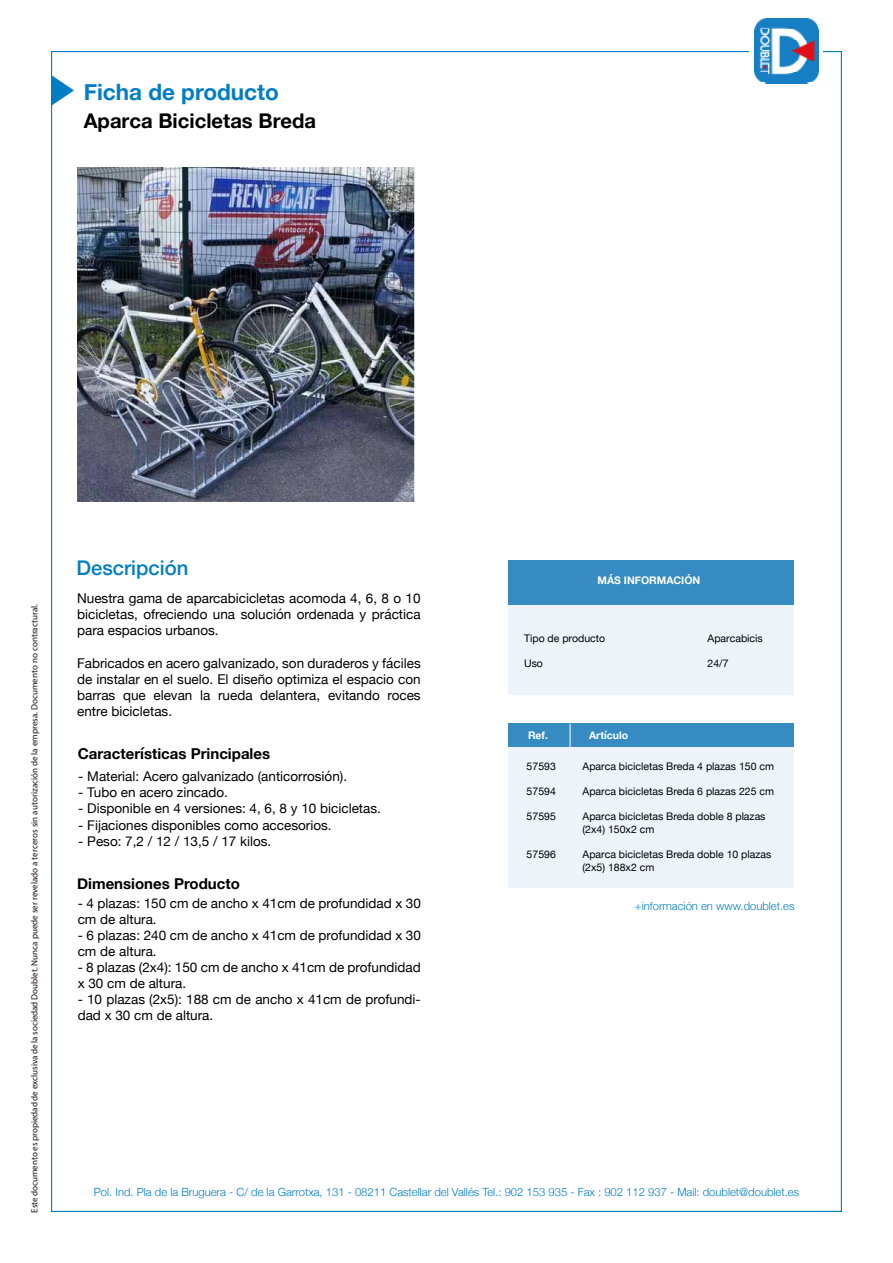
<style>
.page{position:relative;width:893px;height:1263px;background:#fff}
.page>*{position:absolute;margin:0;border:0;box-sizing:border-box;transform-origin:0 0}
.t1{font:700 22.5px "Helvetica Neue";color:#007dc4}
.t2{font:700 20.25px "Helvetica Neue";color:#000}
.t3{font:500 20.25px "Helvetica Neue";color:#007dc4}
.t4{font:700 15px "Helvetica Neue";color:#000}
.t5{font:13.5px/16.2px "Helvetica Neue";color:#000;text-align:justify}
.t6{font:13.35px/16px "Helvetica Neue";color:#000}
.t7{font:300 11.25px "Helvetica Neue";color:#007dc4}
.t8{font:10.5px/12.6px "Helvetica Neue";color:#000}
.t9{font:700 10.5px "Helvetica Neue";color:#fff}
.t10{font:9px "Myriad Pro";color:#1e120d}
</style>
<div class="page">
<img style="left:754px;top:19px;width:64px;height:65px">
<svg style="left:51px;top:75px;width:23px;height:31px"></svg>
<div style="left:508px;top:560px;width:286px;height:134px;background:#edf5fa"></div>
<div style="left:508px;top:560px;width:286px;height:44px;background:#368cc2"></div>
<div style="left:508px;top:726px;width:286px;height:161px;background:#edf5fa"></div>
<div style="left:508px;top:724px;width:286px;height:23px;background:#368cc2"></div>
<svg style="left:570px;top:724px;width:1px;height:23px"></svg>
<img style="left:77px;top:167px;width:337px;height:334px">
<h1 class="t1" style="left:84px;top:75px;width:197px">Ficha de producto</h1>
<h2 class="t2" style="left:84px;top:105px;width:234px">Aparca Bicicletas Breda</h2>
<p class="t10" style="left:29px;top:1213px;width:610px;rotate:-90deg">Este documento es propiedad de exclusiva de la sociedad Doublet. Nunca puede ser revelado a terceros sin autorización de la empresa. Documento no contractural.</p>
<h2 class="t3" style="left:77px;top:551px;width:113px">Descripción</h2>
<p class="t5" style="left:77px;top:591px;width:345px">Nuestra gama de aparcabicicletas acomoda 4, 6, 8 o 10 bicicletas, ofreciendo una solución ordenada y práctica para espacios urbanos.</p>
<p class="t5" style="left:77px;top:655px;width:345px">Fabricados en acero galvanizado, son duraderos y fáciles de instalar en el suelo. El diseño optimiza el espacio con barras que elevan la rueda delantera, evitando roces entre bicicletas.</p>
<p class="t4" style="left:78px;top:742px;width:194px">Características Principales</p>
<p class="t6" style="left:78px;top:769px;width:270px">- Material: Acero galvanizado (anticorrosión).</p>
<p class="t6" style="left:78px;top:785px;width:151px">- Tubo en acero zincado.</p>
<p class="t6" style="left:78px;top:801px;width:304px">- Disponible en 4 versiones: 4, 6, 8 y 10 bicicletas.</p>
<p class="t6" style="left:78px;top:817px;width:255px">- Fijaciones disponibles como accesorios.</p>
<p class="t6" style="left:78px;top:833px;width:195px">- Peso: 7,2 / 12 / 13,5 / 17 kilos.</p>
<p class="t4" style="left:77px;top:871px;width:164px">Dimensiones Producto</p>
<p class="t6" style="left:78px;top:896px;width:345px">- 4 plazas: 150 cm de ancho x 41cm de profundidad x 30 cm de altura.</p>
<p class="t6" style="left:78px;top:928px;width:345px">- 6 plazas: 240 cm de ancho x 41cm de profundidad x 30 cm de altura.</p>
<p class="t6" style="left:78px;top:960px;width:345px">- 8 plazas (2x4): 150 cm de ancho x 41cm de profundidad x 30 cm de altura.</p>
<p class="t6" style="left:78px;top:992px;width:345px">- 10 plazas (2x5): 188 cm de ancho x 41cm de profundi&shy;dad x 30 cm de altura.</p>
<p class="t9" style="left:597px;top:572px;width:104px">MÁS INFORMACIÓN</p>
<p class="t8" style="left:524px;top:632px;width:83px">Tipo de producto</p>
<p class="t8" style="left:524px;top:657px;width:20px">Uso</p>
<p class="t9" style="left:528px;top:727px;width:22px">Ref.</p>
<p class="t9" style="left:589px;top:727px;width:41px">Artículo</p>
<p class="t8" style="left:708px;top:632px;width:57px">Aparcabicis</p>
<p class="t8" style="left:708px;top:657px;width:23px">24/7</p>
<p class="t8" style="left:527px;top:760px;width:31px">57593</p>
<p class="t8" style="left:527px;top:785px;width:31px">57594</p>
<p class="t8" style="left:527px;top:811px;width:31px">57595</p>
<p class="t8" style="left:527px;top:848px;width:31px">57596</p>
<p class="t8" style="left:583px;top:760px;width:193px">Aparca bicicletas Breda 4 plazas 150 cm</p>
<p class="t8" style="left:583px;top:785px;width:193px">Aparca bicicletas Breda 6 plazas 225 cm</p>
<p class="t8" style="left:583px;top:811px;width:184px">Aparca bicicletas Breda doble 8 plazas (2x4) 150x2 cm</p>
<p class="t8" style="left:583px;top:848px;width:190px">Aparca bicicletas Breda doble 10 plazas (2x5) 188x2 cm</p>
<p class="t7" style="left:635px;top:897px;width:161px">+información en www.doublet.es</p>
<p class="t7" style="left:94px;top:1183px;width:707px">Pol. Ind. Pla de la Bruguera - C/ de la Garrotxa, 131 - 08211 Castellar del Vallés Tel.: 902 153 935 - Fax : 902 112 937 - Mail: doublet@doublet.es</p>
</div>
